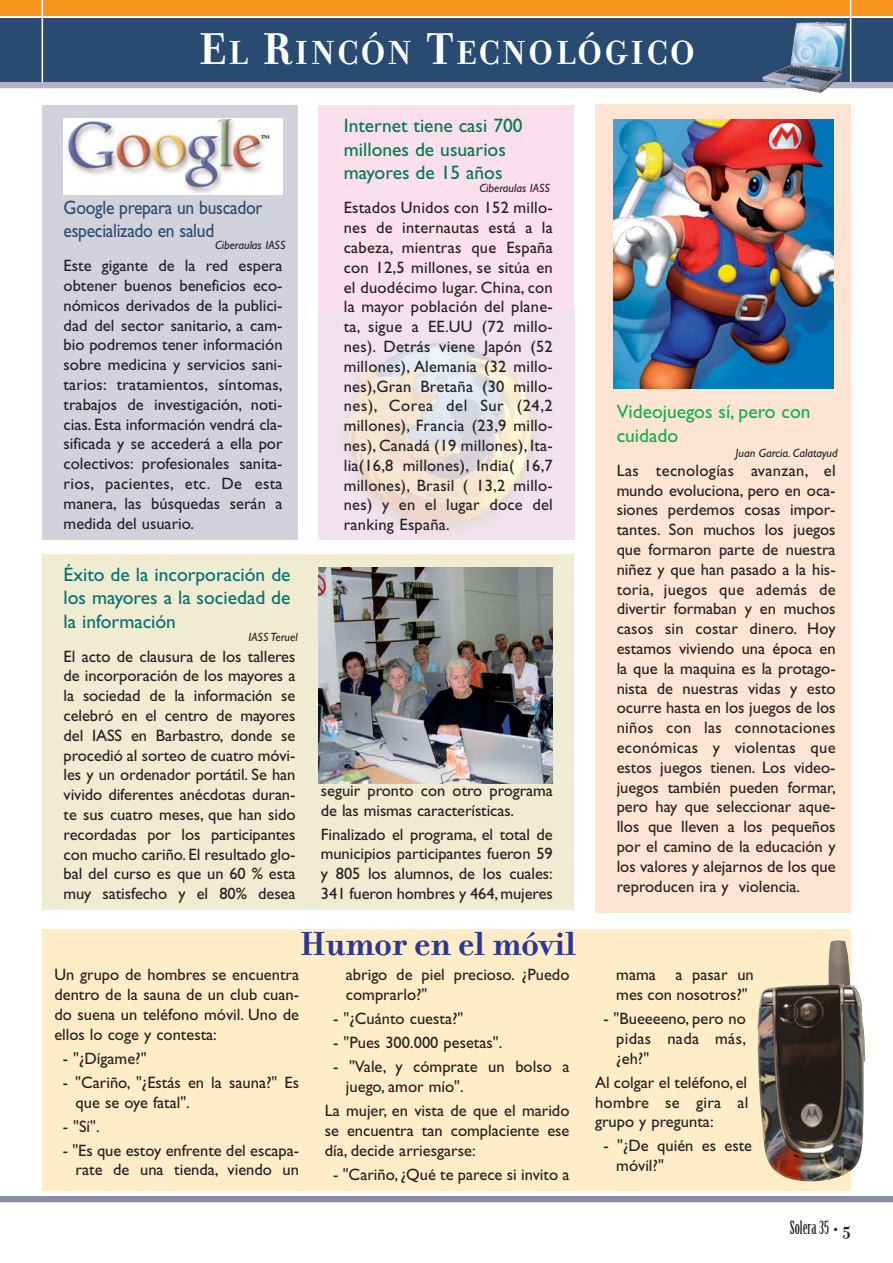
<style>
.page{position:relative;width:893px;height:1263px;background:#fff}
.page>*{position:absolute;margin:0;border:0;box-sizing:border-box;transform-origin:0 0}
.t1{font:700 36px "Filosofia";letter-spacing:.07em;color:#fff}
.t2{font:700 36px "Filosofia";color:#2b3795}
.t3{font:19.5px/23.4px "Gill Sans";color:#007073;text-align:justify}
.t4{font:19.5px/23.4px "Gill Sans";color:#007a48}
.t5{font:19.5px/23.4px "Gill Sans";letter-spacing:-.015em;color:#294b72;scale:.9 1}
.t6{font:19.5px/23.4px "Gill Sans";color:#0cb14b}
.t7{font:18px "Birch";color:#231f20}
.t8{font:16.5px/19.8px "Gill Sans";color:#231f20;text-align:justify}
.t9{font:italic 12px "Gill Sans";color:#231f20}
.s1{font-size:48px}
.s2{font-family:"Filosofia";font-weight:700}
</style>
<div class="page">
<div style="left:0;top:0;width:892px;height:85px;background:#294b72"></div>
<div style="left:0;top:0;width:892px;height:17px;background:#f7931d"></div>
<div style="left:42px;top:929px;width:808px;height:262px;background:#ffedc7"></div>
<hr style="left:42px;top:0;width:1px;height:85px;background:#fff">
<div style="left:319px;top:105px;width:255px;height:434px;background:#fcdfec"></div>
<img style="left:338px;top:338px;width:206px;height:198px">
<div style="left:595px;top:104px;width:255px;height:809px;background:#fee4d2"></div>
<hr style="left:849px;top:0;width:2px;height:85px;background:#fff">
<div style="left:42px;top:554px;width:532px;height:356px;background:#f0ecd1"></div>
<div style="left:42px;top:105px;width:255px;height:434px;background:#d1d2dc"></div>
<img style="left:757px;top:939px;width:108px;height:246px">
<img style="left:614px;top:119px;width:219px;height:270px">
<div style="left:63px;top:118px;width:219px;height:77px;background:#fff"></div>
<img style="left:66px;top:118px;width:204px;height:77px">
<hr style="left:0;top:16px;width:892px;height:2px;background:#fff">
<div style="left:0;top:82px;width:892px;height:6px;background:#aeb2c4"></div>
<div style="left:0;top:1196px;width:892px;height:6px;background:#858da7"></div>
<img style="left:762px;top:22px;width:84px;height:71px">
<img style="left:319px;top:568px;width:233px;height:215px">
<h1 class="t1" style="left:198px;top:41px;width:498px"><span class="s1">E</span>L <span class="s1">R</span>INCÓN <span class="s1">T</span>ECNOLÓGICO</h1>
<p class="t5" style="left:64px;top:198px;width:222px">Google prepara un buscador especializado en salud</p>
<p class="t8" style="left:64px;top:258px;width:220px">Este gigante de la red espera obtener buenos beneficios eco&shy;nómicos derivados de la publici&shy;dad del sector sanitario, a cam&shy;bio podremos tener información sobre medicina y servicios sani&shy;tarios: tratamientos, síntomas, trabajos de investigación, noti&shy;cias. Esta información vendrá cla&shy;sificada y se accederá a ella por colectivos: profesionales sanita&shy;rios, pacientes, etc. De esta manera, las búsquedas serán a medida del usuario.</p>
<p class="t9" style="left:215px;top:241px;width:72px">Ciberaulas IASS</p>
<p class="t3" style="left:64px;top:565px;width:228px">Éxito de la incorporación de los mayores a la sociedad de la información</p>
<p class="t8" style="left:64px;top:648px;width:233px">El acto de clausura de los talleres de incorporación de los mayores a la sociedad de la información se celebró en el centro de mayores del IASS en Barbastro, donde se procedió al sorteo de cuatro móvi&shy;les y un ordenador portátil. Se han vivido diferentes anécdotas duran&shy;te sus cuatro meses, que han sido recordadas por los participantes con mucho cariño. El resultado glo&shy;bal del curso es que un 60 % esta muy satisfecho y el 80% desea</p>
<p class="t9" style="left:248px;top:632px;width:51px">IASS Teruel</p>
<p class="t4" style="left:344px;top:116px;width:180px">Internet tiene casi 700 millones de usuarios mayores de 15 años</p>
<p class="t8" style="left:344px;top:200px;width:210px">Estados Unidos con 152 millo&shy;nes de internautas está a la cabeza, mientras que España con 12,5 millones, se sitúa en el duodécimo lugar. China, con la mayor población del plane&shy;ta, sigue a EE.UU (72 millo&shy;nes). Detrás viene Japón (52 millones), Alemania (32 millo&shy;nes),Gran Bretaña (30 millo&shy;nes), Corea del Sur (24,2 millones), Francia (23,9 millo&shy;nes), Canadá (19 millones), Ita&shy;lia(16,8 millones), India( 16,7 millones), Brasil ( 13,2 millo&shy;nes) y en el lugar doce del ranking España.</p>
<p class="t9" style="left:479px;top:184px;width:72px">Ciberaulas IASS</p>
<p class="t8" style="left:321px;top:782px;width:233px">seguir pronto con otro programa de las mismas características.</p>
<p class="t8" style="left:321px;top:826px;width:233px">Finalizado el programa, el total de municipios participantes fueron 59 y 805 los alumnos, de los cuales:<br>341 fueron hombres y 464,mujeres</p>
<h1 class="t2" style="left:300px;top:932px;width:277px">Humor en el móvil</h1>
<p class="t8" style="left:54px;top:967px;width:246px">Un grupo de hombres se encuentra dentro de la sauna de un club cuan&shy;do suena un teléfono móvil. Uno de ellos lo coge y contesta:</p>
<p class="t8" style="left:63px;top:1050px;width:85px">- "¿Dígame?"</p>
<p class="t8" style="left:76px;top:1074px;width:225px;text-indent:-13px">- "Cariño, "¿Estás en la sauna?" Es que se oye fatal".</p>
<p class="t8" style="left:63px;top:1118px;width:38px">- "Sí".</p>
<p class="t8" style="left:63px;top:1142px;width:238px;text-align:right">- "Es que estoy enfrente del escapa&shy;rate de una tienda, viendo un</p>
<p class="t8" style="left:346px;top:967px;width:225px">abrigo de piel precioso. ¿Puedo comprarlo?"</p>
<p class="t8" style="left:333px;top:1011px;width:132px">- "¿Cuánto cuesta?"</p>
<p class="t8" style="left:333px;top:1035px;width:171px">- "Pues 300.000 pesetas".</p>
<p class="t8" style="left:346px;top:1059px;width:225px;text-indent:-13px">- "Vale, y cómprate un bolso a juego, amor mío".</p>
<p class="t8" style="left:324px;top:1102px;width:246px">La mujer, en vista de que el marido se encuentra tan complaciente ese día, decide arriesgarse:</p>
<p class="t8" style="left:333px;top:1166px;width:238px">- "Cariño, ¿Qué te parece si invito a</p>
<p class="t6" style="left:616px;top:402px;width:195px">Videojuegos sí, pero con cuidado</p>
<p class="t8" style="left:616px;top:462px;width:220px">Las tecnologías avanzan, el mundo evoluciona, pero en oca&shy;siones perdemos cosas impor&shy;tantes. Son muchos los juegos que formaron parte de nuestra niñez y que han pasado a la his&shy;toria, juegos que además de divertir formaban y en muchos casos sin costar dinero. Hoy estamos viviendo una época en la que la maquina es la protago&shy;nista de nuestras vidas y esto ocurre hasta en los juegos de los niños con las connotaciones económicas y violentas que estos juegos tienen. Los video&shy;juegos también pueden formar, pero hay que seleccionar aque&shy;llos que lleven a los pequeños por el camino de la educación y los valores y alejarnos de los que reproducen ira y violencia.</p>
<p class="t9" style="left:735px;top:449px;width:104px">Juan Garcia. Calatayud</p>
<p class="t8" style="left:616px;top:967px;width:139px">mama a pasar un mes con nosotros?"</p>
<p class="t8" style="left:616px;top:1011px;width:131px;text-indent:-13px">- "Bueeeeno, pero no pidas nada más, ¿eh?"</p>
<p class="t8" style="left:595px;top:1074px;width:155px">Al colgar el teléfono, el hombre se gira al grupo y pregunta:</p>
<p class="t8" style="left:616px;top:1138px;width:137px;text-indent:-13px">- "¿De quién es este móvil?"</p>
<p class="t7" style="left:789px;top:1220px;width:62px">Solera 35 <span class="s2">• 5</span></p>
</div>
